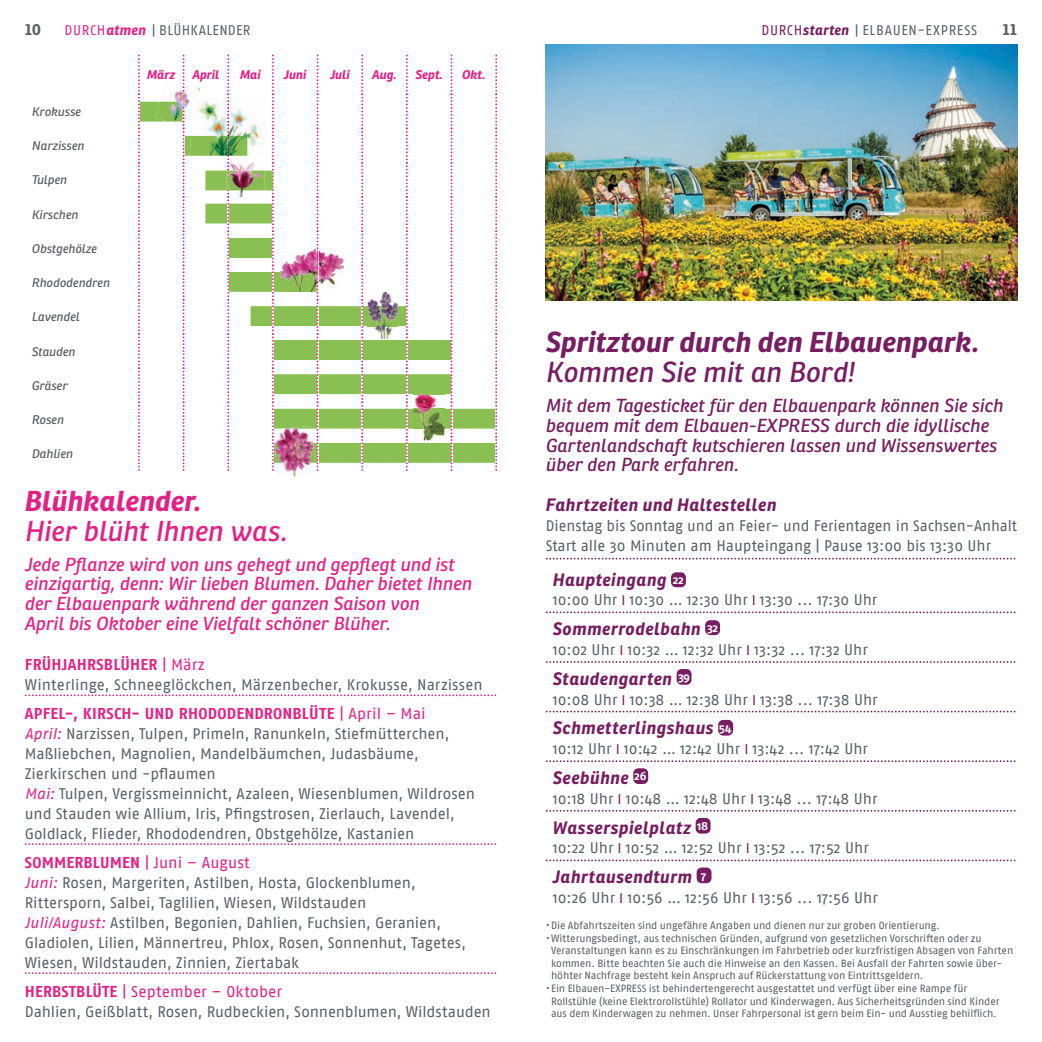
<style>
.page{position:relative;width:1042px;height:1042px;background:#fff}
.page>*{position:absolute;margin:0;border:0;box-sizing:border-box;transform-origin:0 0}
.t1{font:italic 700 28px "Ronnia";color:#771d61}
.t2{font:italic 28px "Ronnia";letter-spacing:-.005em;color:#771d61}
.t3{font:italic 28px "Ronnia";letter-spacing:-.005em;color:#e42085}
.t4{font:italic 700 28px "Ronnia";color:#e42085}
.t5{font:italic 18.38px/19.8px "Ronnia";color:#e42085}
.t6{font:italic 18.38px/19.8px "Ronnia";color:#771d61}
.t7{font:italic 700 17.5px "Ronnia";letter-spacing:.03em;color:#771d61}
.t8{font:700 15.75px "Fago OT";letter-spacing:.015em;color:#e42085}
.t9{font:15.75px "Fago OT";letter-spacing:.005em;color:#e42085}
.t10{font:700 15.75px "Ronnia";color:#586167}
.t11{font:15.4px/19.8px "Fago OT";letter-spacing:-.005em;color:#586167}
.t12{font:14px "Fago OT";letter-spacing:.045em;color:#586167}
.t13{font:14px "Fago OT";letter-spacing:.025em;color:#586167}
.t14{font:italic 12.25px "Ronnia";color:#586167}
.t15{font:italic 700 12.25px "Ronnia";color:#e42085}
.t16{font:10.5px/12.6px "Fago OT";letter-spacing:-.01em;color:#586167}
.s1{color:#e42085}
.s2{font-family:"Ronnia";font-weight:700;font-style:italic;color:#e42085}
.s3{font-family:"Ronnia"}
.s4{color:#771d61}
.s5{font-family:"Ronnia";font-weight:700;font-style:italic;color:#771d61}
.s6{font-weight:400}
.s7{font-style:italic;color:#e42085}
.s8{font-weight:700}
.s9{font-family:"Fago OT";font-style:normal;font-size:11.72px;color:#fff}
.s10{font-size:14px;color:#771d61}
</style>
<div class="page">
<svg style="left:138px;top:55px;width:22px;height:416px"></svg>
<img style="left:286px;top:471px;width:19px;height:5px">
<img style="left:160px;top:80px;width:23px;height:46px">
<img style="left:156px;top:102px;width:27px;height:20px">
<svg style="left:546px;top:558px;width:469px;height:1px"></svg>
<svg style="left:546px;top:611px;width:469px;height:2px"></svg>
<svg style="left:546px;top:661px;width:469px;height:2px"></svg>
<svg style="left:546px;top:711px;width:469px;height:1px"></svg>
<svg style="left:546px;top:760px;width:469px;height:2px"></svg>
<svg style="left:546px;top:810px;width:469px;height:1px"></svg>
<svg style="left:546px;top:859px;width:469px;height:2px"></svg>
<div style="left:671px;top:572px;width:15px;height:15px;background:#771d61;border-radius:5px"></div>
<div style="left:705px;top:620px;width:15px;height:15px;background:#771d61;border-radius:5px"></div>
<div style="left:676px;top:669px;width:15px;height:16px;background:#771d61;border-radius:5px"></div>
<div style="left:718px;top:720px;width:15px;height:15px;background:#771d61;border-radius:5px"></div>
<div style="left:633px;top:768px;width:15px;height:16px;background:#771d61;border-radius:5px"></div>
<div style="left:695px;top:818px;width:15px;height:15px;background:#771d61;border-radius:5px"></div>
<div style="left:696px;top:867px;width:15px;height:16px;background:#771d61;border-radius:5px"></div>
<img style="left:546px;top:45px;width:471px;height:255px">
<svg style="left:25px;top:694px;width:471px;height:2px"></svg>
<svg style="left:25px;top:843px;width:471px;height:2px"></svg>
<svg style="left:25px;top:972px;width:471px;height:2px"></svg>
<svg style="left:183px;top:55px;width:314px;height:416px"></svg>
<p class="t10" style="left:25px;top:19px;width:17px">10</p>
<p class="t13" style="left:65px;top:21px;width:187px"><span class="s1">DURCH</span><span class="s2">atmen</span> <span class="s3">|</span> BLÜHKALENDER</p>
<p class="t12" style="left:761px;top:21px;width:217px"><span class="s4">DURCH</span><span class="s5">starten</span> <span class="s3">|</span> ELBAUEN-EXPRESS</p>
<p class="t15" style="left:147px;top:67px;width:30px">März</p>
<p class="t15" style="left:192px;top:67px;width:29px">April</p>
<p class="t15" style="left:240px;top:67px;width:22px">Mai</p>
<p class="t15" style="left:284px;top:67px;width:24px">Juni</p>
<p class="t15" style="left:330px;top:67px;width:21px">Juli</p>
<p class="t15" style="left:372px;top:67px;width:26px">Aug.</p>
<p class="t15" style="left:415px;top:67px;width:29px">Sept.</p>
<p class="t15" style="left:462px;top:67px;width:25px">Okt.</p>
<p class="t10" style="left:1002px;top:19px;width:16px">11</p>
<p class="t14" style="left:32px;top:104px;width:51px">Krokusse</p>
<p class="t14" style="left:32px;top:138px;width:54px">Narzissen</p>
<p class="t14" style="left:32px;top:172px;width:37px">Tulpen</p>
<p class="t14" style="left:32px;top:207px;width:48px">Kirschen</p>
<p class="t14" style="left:32px;top:241px;width:67px">Obstgehölze</p>
<p class="t14" style="left:32px;top:275px;width:80px">Rhododendren</p>
<p class="t14" style="left:32px;top:309px;width:49px">Lavendel</p>
<p class="t14" style="left:32px;top:344px;width:45px">Stauden</p>
<p class="t14" style="left:32px;top:378px;width:37px">Gräser</p>
<p class="t14" style="left:32px;top:412px;width:34px">Rosen</p>
<p class="t14" style="left:32px;top:446px;width:43px">Dahlien</p>
<h1 class="t4" style="left:25px;top:483px;width:178px">Blühkalender.</h1>
<h1 class="t3" style="left:25px;top:513px;width:264px">Hier blüht Ihnen was.</h1>
<p class="t5" style="left:25px;top:554px;width:449px">Jede Pflanze wird von uns gehegt und gepflegt und ist einzigartig, denn: Wir lieben Blumen. Daher bietet Ihnen der Elbauenpark während der ganzen Saison von<br>April bis Oktober eine Vielfalt schöner Blüher.</p>
<p class="t8" style="left:25px;top:655px;width:181px">FRÜHJAHRSBLÜHER <span class="s6">| März</span></p>
<p class="t11" style="left:25px;top:674px;width:459px">Winterlinge, Schneeglöckchen, Märzenbecher, Krokusse, Narzissen</p>
<p class="t8" style="left:25px;top:704px;width:402px">APFEL-, KIRSCH- UND RHODODENDRONBLÜTE <span class="s6">| April – Mai</span></p>
<p class="t11" style="left:25px;top:724px;width:452px"><span class="s7">April:</span> Narzissen, Tulpen, Primeln, Ranunkeln, Stiefmütterchen, Maßliebchen, Magnolien, Mandelbäumchen, Judasbäume, Zierkirschen und -pflaumen<br><span class="s7">Mai:</span> Tulpen, Vergissmeinnicht, Azaleen, Wiesenblumen, Wildrosen und Stauden wie Allium, Iris, Pfingstrosen, Zierlauch, Lavendel, Goldlack, Flieder, Rhododendren, Obstgehölze, Kastanien</p>
<p class="t8" style="left:25px;top:853px;width:226px">SOMMERBLUMEN <span class="s6">| Juni – August</span></p>
<p class="t11" style="left:25px;top:873px;width:443px"><span class="s7">Juni:</span> Rosen, Margeriten, Astilben, Hosta, Glockenblumen, Rittersporn, Salbei, Taglilien, Wiesen, Wildstauden<br><span class="s7">Juli/August:</span> Astilben, Begonien, Dahlien, Fuchsien, Geranien, Gladiolen, Lilien, Männertreu, Phlox, Rosen, Sonnenhut, Tagetes, Wiesen, Wildstauden, Zinnien, Ziertabak</p>
<p class="t9" style="left:25px;top:982px;width:259px"><span class="s8">HERBSTBLÜTE</span> | September – Oktober</p>
<p class="t11" style="left:25px;top:1002px;width:467px">Dahlien, Geißblatt, Rosen, Rudbeckien, Sonnenblumen, Wildstauden</p>
<h1 class="t1" style="left:546px;top:324px;width:435px">Spritztour durch den Elbauenpark.</h1>
<h1 class="t2" style="left:546px;top:355px;width:311px">Kommen Sie mit an Bord!</h1>
<p class="t6" style="left:546px;top:395px;width:459px">Mit dem Tagesticket für den Elbauenpark können Sie sich bequem mit dem Elbauen-EXPRESS durch die idyllische Gartenlandschaft kutschieren lassen und Wissenswertes über den Park erfahren.</p>
<p class="t7" style="left:546px;top:494px;width:232px">Fahrtzeiten und Haltestellen</p>
<p class="t11" style="left:546px;top:516px;width:473px">Dienstag bis Sonntag und an Feier- und Ferientagen in Sachsen-Anhalt<br>Start alle 30 Minuten am Haupteingang | Pause 13:00 bis 13:30 Uhr</p>
<p class="t7" style="left:553px;top:568px;width:132px">Haupteingang <span class="s9">22</span></p>
<p class="t11" style="left:553px;top:590px;width:326px">10:00 Uhr <span class="s10">I</span> 10:30 … 12:30 Uhr <span class="s10">I</span> 13:30 ... 17:30 Uhr</p>
<p class="t7" style="left:553px;top:618px;width:167px">Sommerrodelbahn <sup>32</sup></p>
<p class="t11" style="left:553px;top:640px;width:317px">10:02 Uhr <span class="s10">I</span> 10:32 … 12:32 Uhr <span class="s10">I</span> 13:32 ... 17:32 Uhr</p>
<p class="t7" style="left:553px;top:667px;width:139px">Staudengarten <sup>39</sup></p>
<p class="t11" style="left:553px;top:689px;width:326px">10:08 Uhr <span class="s10">I</span> 10:38 … 12:38 Uhr <span class="s10">I</span> 13:38 ... 17:38 Uhr</p>
<p class="t7" style="left:553px;top:717px;width:180px">Schmetterlingshaus <sup>54</sup></p>
<p class="t11" style="left:553px;top:739px;width:317px">10:12 Uhr <span class="s10">I</span> 10:42 … 12:42 Uhr <span class="s10">I</span> 13:42 ... 17:42 Uhr</p>
<p class="t7" style="left:553px;top:766px;width:95px">Seebühne <sup>26</sup></p>
<p class="t11" style="left:553px;top:788px;width:326px">10:18 Uhr <span class="s10">I</span> 10:48 … 12:48 Uhr <span class="s10">I</span> 13:48 ... 17:48 Uhr</p>
<p class="t7" style="left:553px;top:816px;width:157px">Wasserspielplatz <sup>18</sup></p>
<p class="t11" style="left:553px;top:838px;width:317px">10:22 Uhr <span class="s10">I</span> 10:52 … 12:52 Uhr <span class="s10">I</span> 13:52 ... 17:52 Uhr</p>
<p class="t7" style="left:553px;top:866px;width:155px">Jahrtausendturm <sup>7</sup></p>
<p class="t11" style="left:553px;top:888px;width:326px">10:26 Uhr <span class="s10">I</span> 10:56 … 12:56 Uhr <span class="s10">I</span> 13:56 ... 17:56 Uhr</p>
<p class="t16" style="left:546px;top:919px;width:395px">• Die Abfahrtszeiten sind ungefähre Angaben und dienen nur zur groben Orientierung.</p>
<p class="t16" style="left:551px;top:931px;width:464px;text-indent:-5px">• Witterungsbedingt, aus technischen Gründen, aufgrund von gesetzlichen Vorschriften oder zu Veranstaltungen kann es zu Einschrän kungen im Fahrbetrieb oder kurzfristigen Absagen von Fahrten kommen. Bitte beachten Sie auch die Hinweise an den Kassen. Bei Ausfall der Fahrten sowie über&shy;höhter Nachfrage besteht kein Anspruch auf Rückerstattung von Eintrittsgeldern.</p>
<p class="t16" style="left:551px;top:982px;width:450px;text-indent:-5px">• Ein Elbauen-EXPRESS ist behindertengerecht ausgestattet und verfügt über eine Rampe für<br>Roll stühle (keine Elektrorollstühle) Rollator und Kinderwagen. Aus Sicherheitsgründen sind Kinder aus dem Kinderwagen zu nehmen. Unser Fahrpersonal ist gern beim Ein- und Ausstieg behilflich.</p>
</div>
